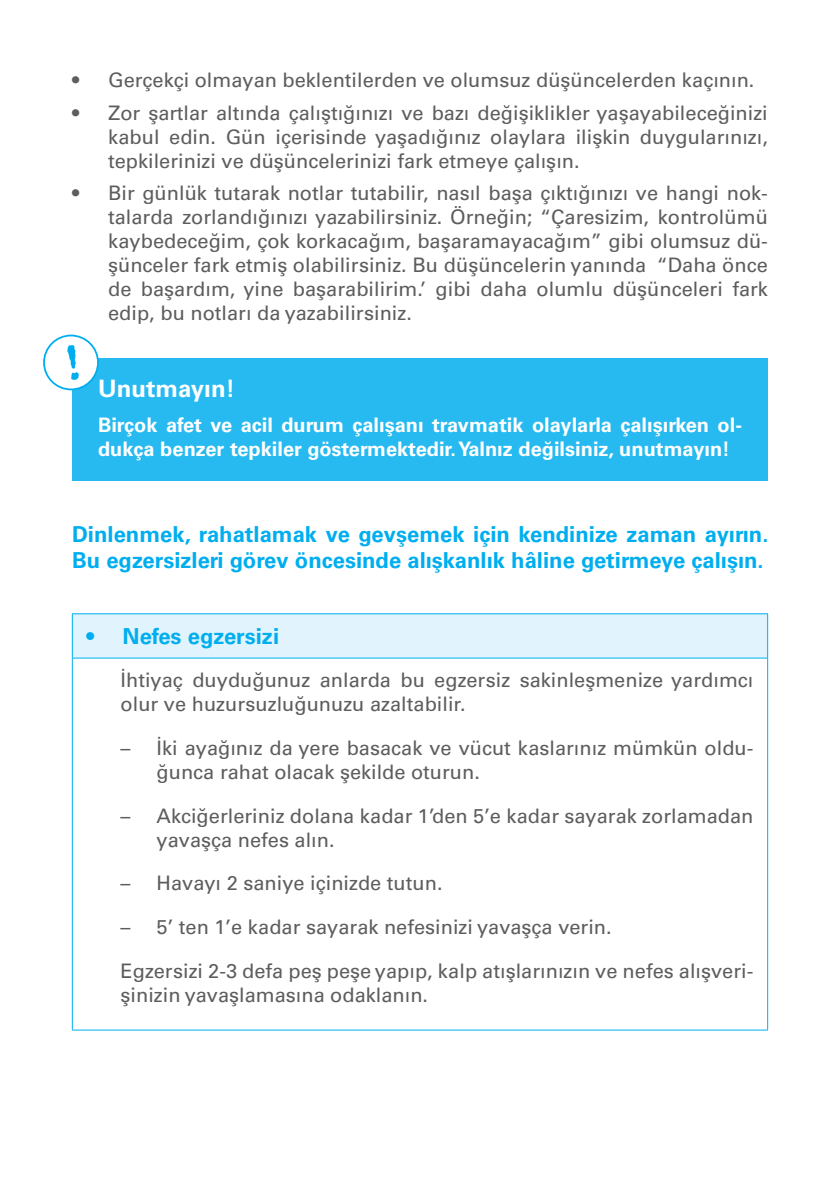
<style>
.page{position:relative;width:840px;height:1191px;background:#fff}
.page>*{position:absolute;margin:0;border:0;box-sizing:border-box;transform-origin:0 0}
.t1{font:700 24px "Univers LT Pro 65";color:#fff}
.t2{font:700 22px/26.4px "Univers LT Pro 65";color:#00aeef}
.t3{font:20px/24px "Univers LT Pro 55 Roman";color:#5d5d5d}
.t4{font:700 20px/24px "Univers LT Pro 65";color:#fff}
</style>
<div class="page">
<div style="left:72px;top:614px;width:695px;height:44px;background:#e1f4fd"></div>
<hr style="left:72px;top:613px;width:695px;height:1px;background:#00aeef">
<hr style="left:72px;top:614px;width:1px;height:44px;background:#00aeef">
<hr style="left:766px;top:614px;width:1px;height:44px;background:#00aeef">
<hr style="left:72px;top:658px;width:695px;height:1px;background:#00aeef">
<hr style="left:72px;top:658px;width:1px;height:371px;background:#00aeef">
<hr style="left:766px;top:658px;width:1px;height:371px;background:#00aeef">
<hr style="left:72px;top:1029px;width:695px;height:1px;background:#00aeef">
<div style="left:72px;top:358px;width:695px;height:122px;background:#27baf1"></div>
<div style="left:44px;top:335px;width:54px;height:54px;background:#fff;border-radius:50%"></div>
<div style="left:43px;top:334px;width:56px;height:56px;border:2px solid #00aeef;border-radius:50%"></div>
<p class="t3" style="left:72px;top:68px;width:683px">• Gerçekçi olmayan beklentilerden ve olumsuz düşüncelerden kaçının.</p>
<p class="t3" style="left:108px;top:101px;width:661px;text-align:justify;text-indent:-36px">• Zor şartlar altında çalıştığınızı ve bazı değişiklikler yaşayabileceğinizi kabul edin. Gün içerisinde yaşadığınız olaylara ilişkin duygularınızı, tepkilerinizi ve düşüncelerinizi fark etmeye çalışın.</p>
<p class="t3" style="left:108px;top:181px;width:661px;text-align:justify;text-indent:-36px">• Bir günlük tutarak notlar tutabilir, nasıl başa çıktığınızı ve hangi nok&shy;talarda zorlandığınızı yazabilirsiniz. Örneğin; “Çaresizim, kontrolümü kaybedeceğim, çok korkacağım, başaramayacağım” gibi olumsuz dü&shy;şünceler fark etmiş olabilirsiniz. Bu düşüncelerin yanında “Daha önce de başardım, yine başarabilirim.’ gibi daha olumlu düşünceleri fark edip, bu notları da yazabilirsiniz.</p>
<p class="t1" style="left:98px;top:374px;width:138px">Unutmayın!</p>
<p class="t4" style="left:98px;top:413px;width:645px">Birçok afet ve acil durum çalışanı travmatik olaylarla çalışırken ol&shy;dukça benzer tepkiler göstermektedir. Yalnız değilsiniz, unutmayın!</p>
<p class="t2" style="left:72px;top:521px;width:697px">Dinlenmek, rahatlamak ve gevşemek için kendinize zaman ayırın.<br>Bu egzersizleri görev öncesinde alışkanlık hâline getirmeye çalışın.</p>
<p class="t2" style="left:86px;top:623px;width:194px">• Nefes egzersizi</p>
<p class="t3" style="left:120px;top:667px;width:634px">İhtiyaç duyduğunuz anlarda bu egzersiz sakinleşmenize yardımcı olur ve huzursuzluğunuzu azaltabilir.</p>
<p class="t3" style="left:156px;top:735px;width:598px;text-indent:-36px">– İki ayağınız da yere basacak ve vücut kaslarınız mümkün oldu&shy;ğunca rahat olacak şekilde oturun.</p>
<p class="t3" style="left:156px;top:803px;width:598px;text-indent:-36px">– Akciğerleriniz dolana kadar 1’den 5’e kadar sayarak zorlamadan yavaşça nefes alın.</p>
<p class="t3" style="left:120px;top:871px;width:323px">– Havayı 2 saniye içinizde tutun.</p>
<p class="t3" style="left:120px;top:905px;width:634px;line-height:43.8px">– 5’ ten 1’e kadar sayarak nefesinizi yavaşça verin.<br>Egzersizi 2-3 defa peş peşe yapıp, kalp atışlarınızın ve nefes alışveri-</p>
<p class="t3" style="left:120px;top:983px;width:309px">şinizin yavaşlamasına odaklanın.</p>
</div>
